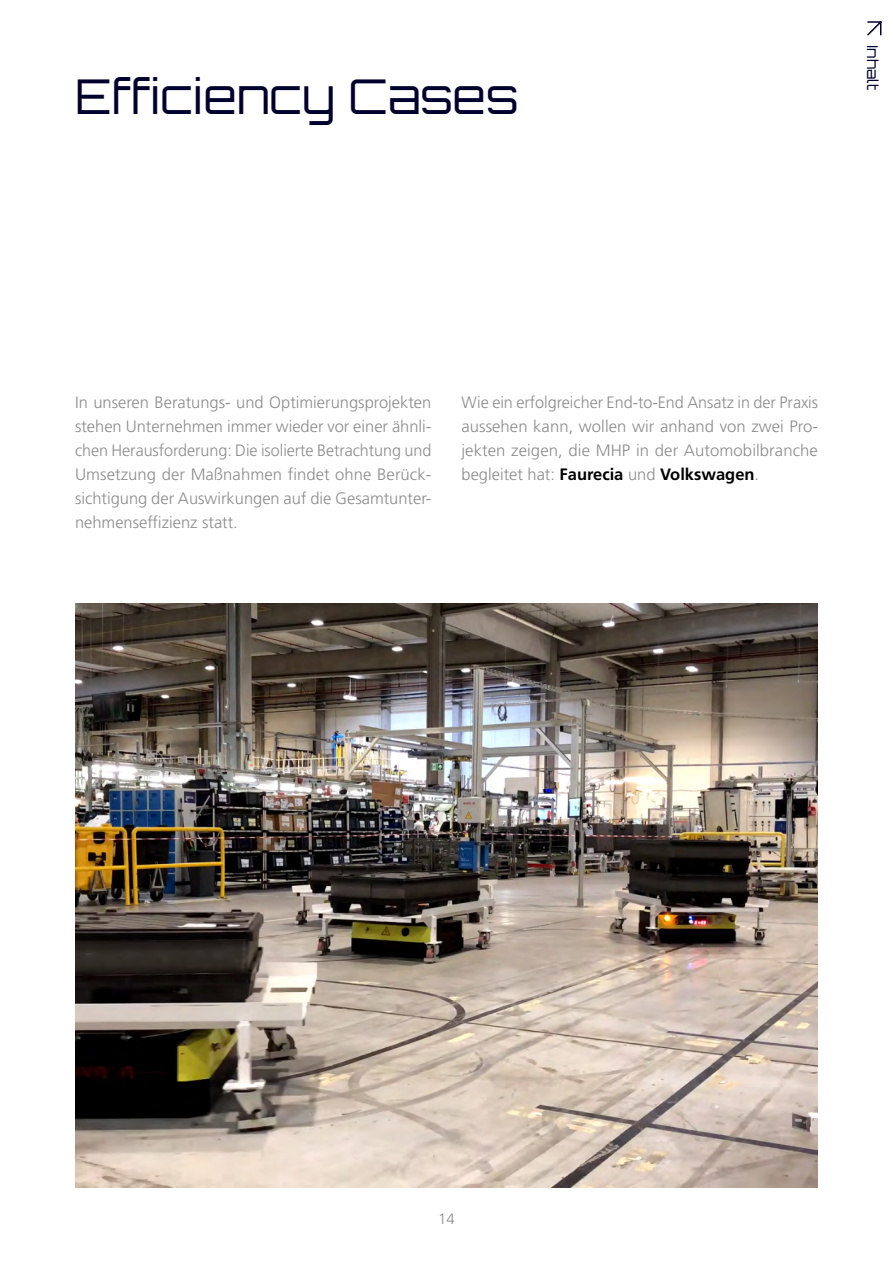
<style>
.page{position:relative;width:893px;height:1263px;background:#fff}
.page>*{position:absolute;margin:0;border:0;box-sizing:border-box;transform-origin:0 0}
.t1{font:48px "Orbitron";color:#00002d}
.t2{font:300 16.5px/24px "Frutiger LT Pro";color:#8c8c8c;text-align:justify}
.t3{font:15px "Orbitron";color:#00002d}
.t4{font:300 15px "Frutiger LT Pro";color:#8c8c8c}
.s1{font-weight:700;color:#000}
</style>
<div class="page">
<img style="left:75px;top:604px;width:743px;height:584px">
<svg style="left:867px;top:21px;width:15px;height:15px"></svg>
<h1 class="t1" style="left:75px;top:67px;width:445px">Efficiency Cases</h1>
<p class="t3" style="left:882px;top:45px;width:46px;rotate:90deg">Inhalt</p>
<p class="t2" style="left:75px;top:390px;width:358px">In unseren Beratungs- und Optimierungsprojekten stehen Unternehmen immer wieder vor einer ähnli&shy;chen Herausforderung: Die isolierte Betrachtung und Umsetzung der Maßnahmen findet ohne Berück&shy;sichtigung der Auswirkungen auf die Gesamtunter&shy;nehmenseffizienz statt.</p>
<p class="t2" style="left:461px;top:390px;width:358px">Wie ein erfolgreicher End-to-End Ansatz in der Praxis aussehen kann, wollen wir anhand von zwei Pro&shy;jekten zeigen, die MHP in der Automobilbranche begleitet hat: <span class="s1">Faurecia</span> und <span class="s1">Volkswagen</span>.</p>
<p class="t4" style="left:438px;top:1210px;width:18px">14</p>
</div>
